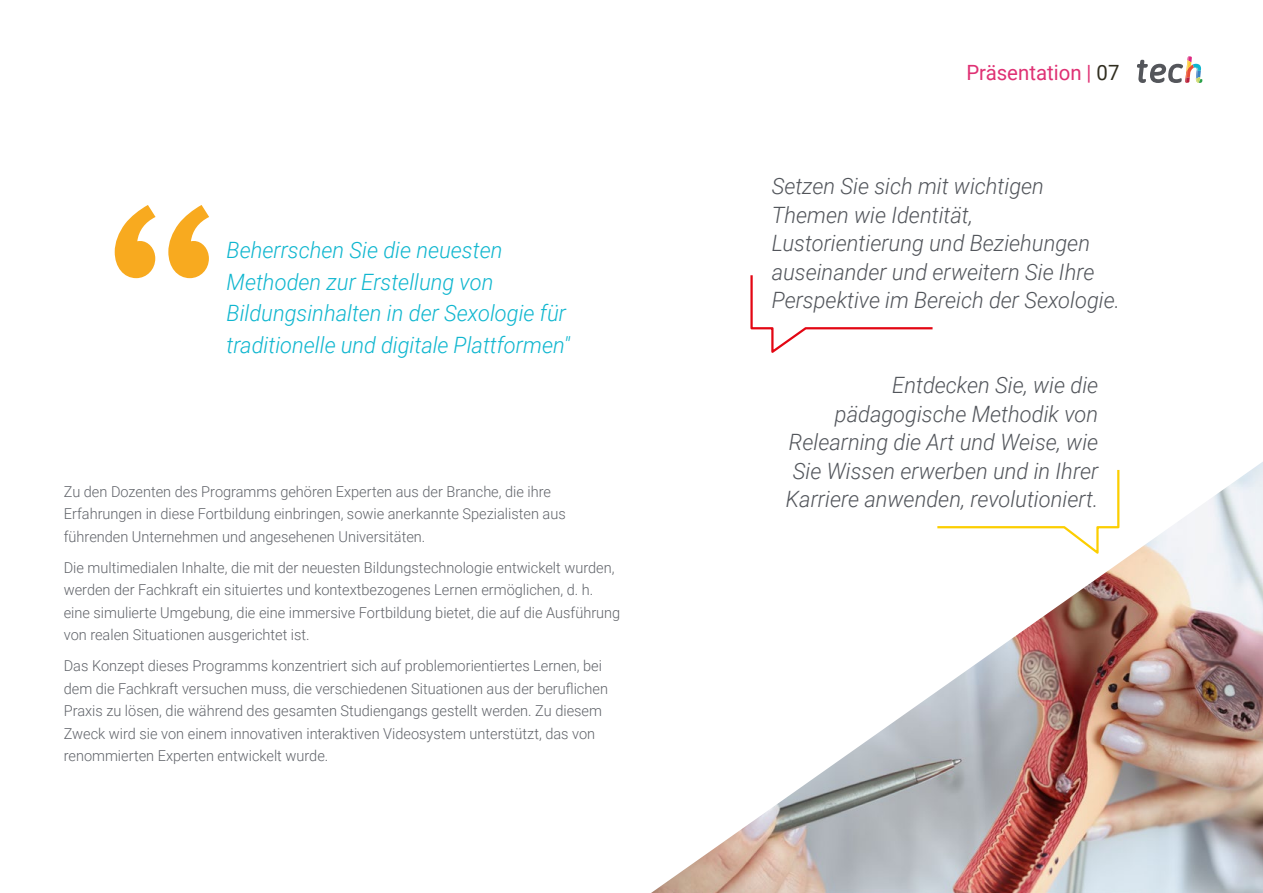
<style>
.page{position:relative;width:1263px;height:893px;background:#fff}
.page>*{position:absolute;margin:0;border:0;box-sizing:border-box;transform-origin:0 0}
.t1{font:italic 300 22.5px/28.5px "Roboto";color:#52555b;text-align:right}
.t2{font:italic 300 22.5px/31.5px "Roboto";color:#0fb6cf}
.t3{font:21px "Roboto";color:#df3174}
.t4{font:300 15px/22.5px "Roboto";color:#61646a}
.s1{color:#312e20}
</style>
<div class="page">
<svg style="left:115px;top:205px;width:94px;height:73px"></svg>
<img style="left:651px;top:462px;width:612px;height:431px">
<svg style="left:935px;top:468px;width:185px;height:89px"></svg>
<svg style="left:750px;top:275px;width:183px;height:78px"></svg>
<svg style="left:1137px;top:56px;width:65px;height:27px"></svg>
<h1 class="t2" style="left:227px;top:234px;width:345px">Beherrschen Sie die neuesten Methoden zur Erstellung von Bildungsinhalten in der Sexologie für traditionelle und digitale Plattformen"</h1>
<p class="t4" style="left:64px;top:479px;width:503px">Zu den Dozenten des Programms gehören Experten aus der Branche, die ihre<br>Erfahrungen in diese Fortbildung einbringen, sowie anerkannte Spezialisten aus führenden Unternehmen und angesehenen Universitäten.</p>
<p class="t4" style="left:64px;top:555px;width:558px">Die multimedialen Inhalte, die mit der neuesten Bildungstechnologie entwickelt wurden, werden der Fachkraft ein situiertes und kontextbezogenes Lernen ermöglichen, d. h. eine simulierte Umgebung, die eine immersive Fortbildung bietet, die auf die Ausführung von realen Situationen ausgerichtet ist.</p>
<p class="t4" style="left:64px;top:654px;width:546px">Das Konzept dieses Programms konzentriert sich auf problemorientiertes Lernen, bei dem die Fachkraft versuchen muss, die verschiedenen Situationen aus der beruflichen Praxis zu lösen, die während des gesamten Studiengangs gestellt werden. Zu diesem Zweck wird sie von einem innovativen interaktiven Videosystem unterstützt, das von renommierten Experten entwickelt wurde.</p>
<h2 class="t3" style="left:966px;top:57px;width:155px">Präsentation | <span class="s1">07</span></h2>
<h1 class="t1" style="left:772px;top:171px;width:350px;text-align:left">Setzen Sie sich mit wichtigen<br>Themen wie Identität,<br>Lustorientierung und Beziehungen auseinander und erweitern Sie Ihre<br>Perspektive im Bereich der Sexologie.</h1>
<h1 class="t1" style="left:786px;top:370px;width:314px">Entdecken Sie, wie die pädagogische Methodik von<br>Relearning die Art und Weise, wie<br>Sie Wissen erwerben und in Ihrer<br>Karriere anwenden, revolutioniert.</h1>
</div>
